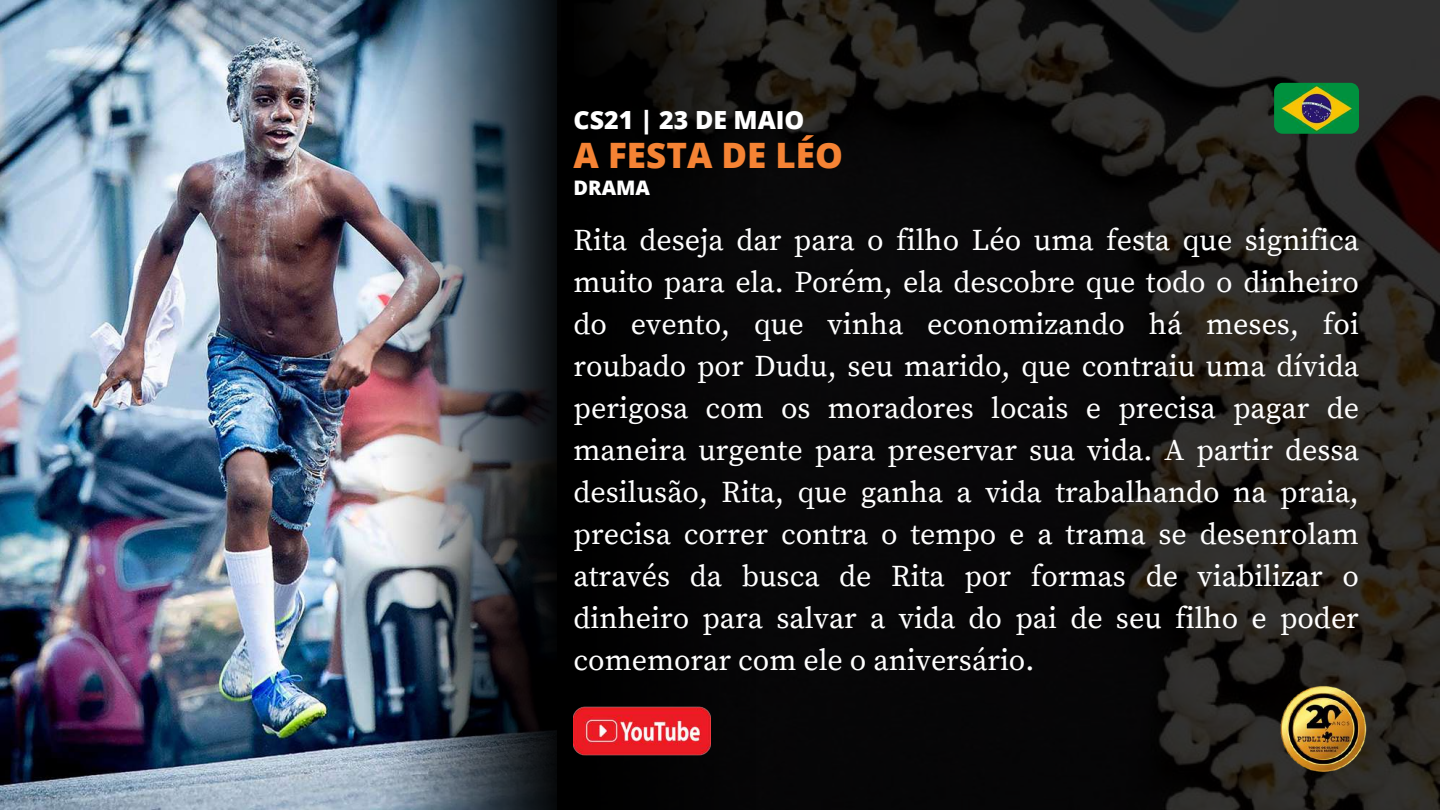
<style>
.page{position:relative;width:1440px;height:810px;background:#fff}
.page>*{position:absolute;margin:0;border:0;box-sizing:border-box;transform-origin:0 0}
.t1{font:800 35px "Open Sans";color:#f58334}
.t2{font:30px/42px "Source Serif Pro";color:#fff;text-align:justify}
.t3{font:800 25px "Open Sans";color:#fff}
.t4{font:800 20px "Open Sans";color:#fff}
</style>
<div class="page">
<img style="left:991px;top:0;width:449px;height:810px">
<img style="left:574px;top:0;width:417px;height:810px">
<img style="left:0;top:0;width:144px;height:810px">
<img style="left:144px;top:0;width:430px;height:810px">
<img style="left:1274px;top:679px;width:99px;height:100px">
<img style="left:574px;top:686px;width:137px;height:86px">
<img style="left:1274px;top:83px;width:85px;height:51px;border-radius:8px">
<p class="t3" style="left:574px;top:102px;width:232px">CS21 | 23 DE MAIO</p>
<p class="t1" style="left:574px;top:130px;width:271px">A FESTA DE LÉO</p>
<p class="t4" style="left:574px;top:173px;width:78px">DRAMA</p>
<p class="t2" style="left:574px;top:220px;width:787px">Rita deseja dar para o filho Léo uma festa que significa muito para ela. Porém, ela descobre que todo o dinheiro do evento, que vinha economizando há meses, foi roubado por Dudu, seu marido, que contraiu uma dívida perigosa com os moradores locais e precisa pagar de maneira urgente para preservar sua vida. A partir dessa desilusão, Rita, que ganha a vida trabalhando na praia, precisa correr contra o tempo e a trama se desenrolam através da busca de Rita por formas de viabilizar o dinheiro para salvar a vida do pai de seu filho e poder comemorar com ele o aniversário.</p>
</div>
